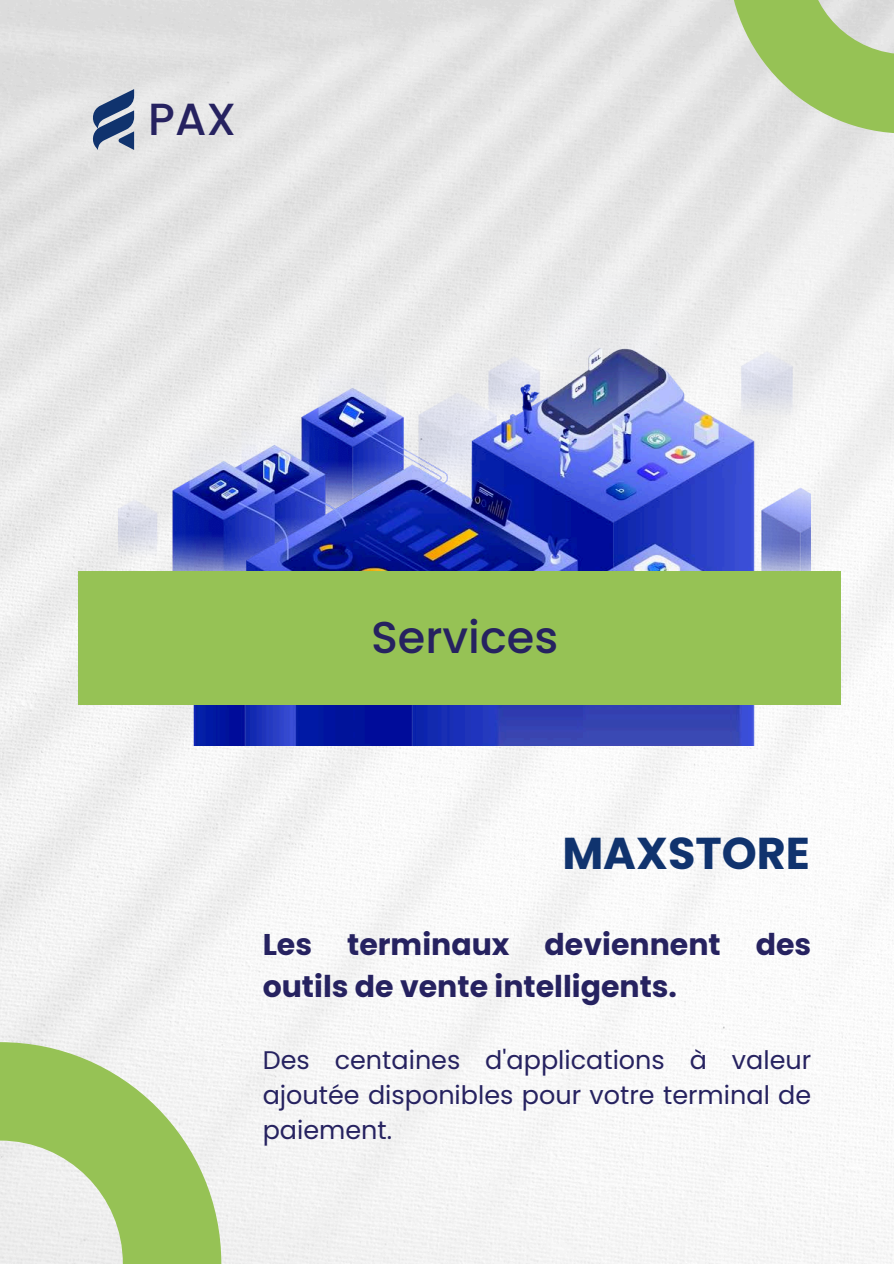
<style>
.page{position:relative;width:894px;height:1264px;background:#fff}
.page>*{position:absolute;margin:0;border:0;box-sizing:border-box;transform-origin:0 0}
.t1{font:500 45px "Poppins";color:#262260}
.t2{font:700 44.55px "Poppins";color:#10336e}
.t3{font:500 44.55px "Poppins";color:#262260}
.t4{font:700 30px/41.7px "Poppins";color:#262260}
.t5{font:25.5px/34.8px "Poppins";color:#262260;text-align:justify}
</style>
<div class="page">
<img style="left:0;top:0;width:893px;height:1263px">
<img style="left:118px;top:249px;width:692px;height:496px">
<svg style="left:90px;top:89px;width:44px;height:61px;background:#7587a6"></svg>
<svg style="left:728px;top:0;width:165px;height:133px;background:#b6cf91"></svg>
<svg style="left:0;top:1042px;width:221px;height:221px;fill:#96c255"></svg>
<div style="left:78px;top:571px;width:762px;height:133px;background:#96c255"></div>
<h2 class="t1" style="left:148px;top:87px;width:89px">PAX</h2>
<h1 class="t3" style="left:371px;top:606px;width:188px">Services</h1>
<h1 class="t2" style="left:562px;top:822px;width:249px">MAXSTORE</h1>
<p class="t4" style="left:262px;top:923px;width:550px">Les terminaux deviennent des outils de vente intelligents.</p>
<p class="t5" style="left:262px;top:1042px;width:550px">Des centaines d'applications à valeur ajoutée disponibles pour votre terminal de paiement.</p>
</div>
